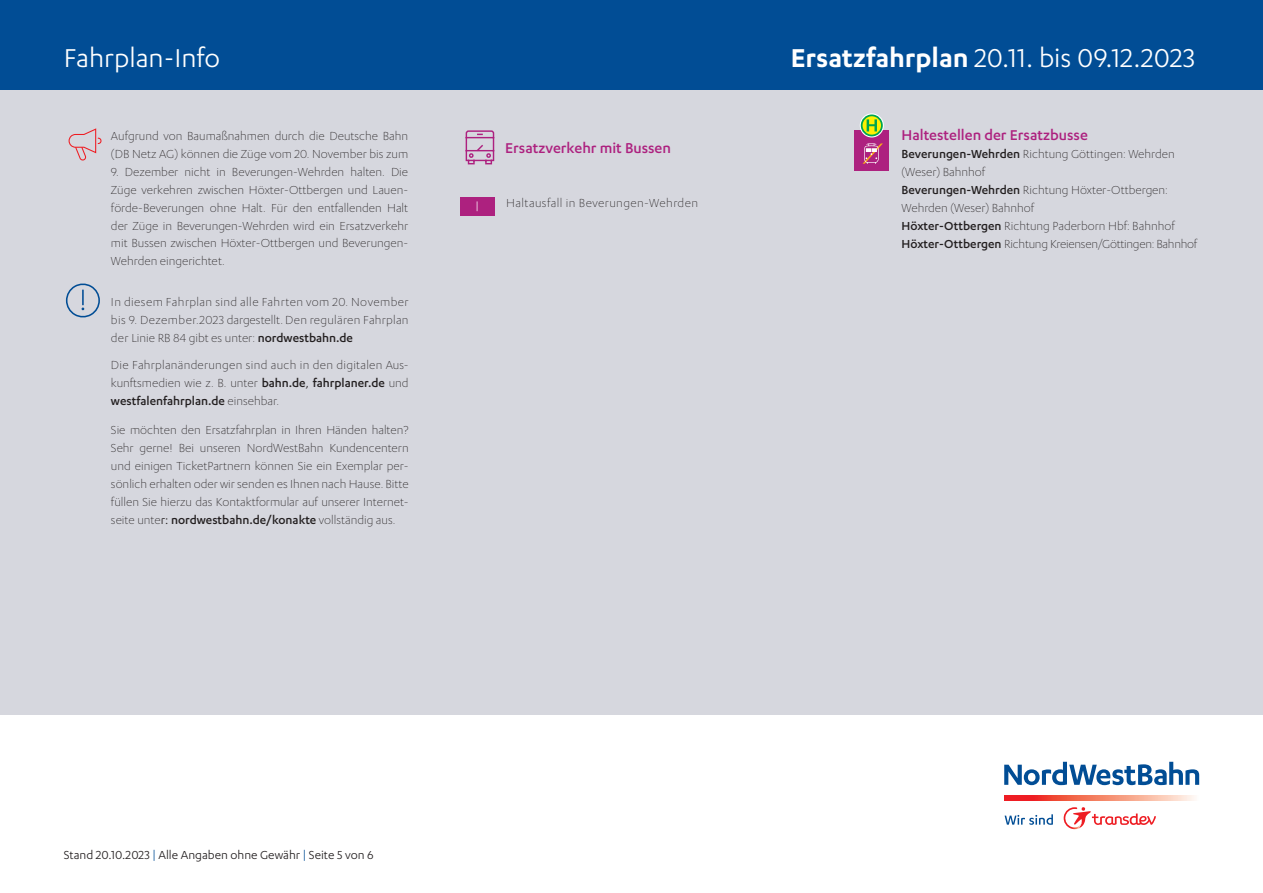
<style>
.page{position:relative;width:1263px;height:893px;background:#fff}
.page>*{position:absolute;margin:0;border:0;box-sizing:border-box;transform-origin:0 0}
.t1{font:30px "Karbon";color:#fff}
.t2{font:500 16.5px "Karbon";color:#ad217f}
.t3{font:300 13.5px/18px "Karbon";color:#231f20;text-align:justify}
.t4{font:13.5px "Karbon";color:#231f20}
.t5{font:300 13.5px "Karbon";letter-spacing:.03em;color:#231f20}
.t6{font:10.35px "Arial Narrow";color:#fff}
.s1{font-weight:500}
.s2{font-weight:400}
.s3{font-weight:600}
.s4{color:#014d95}
</style>
<div class="page">
<div style="left:0;top:89px;width:1263px;height:625px;background:#d6d7de"></div>
<div style="left:0;top:0;width:1263px;height:89px;background:#014d95"></div>
<svg style="left:68px;top:128px;width:34px;height:33px"></svg>
<svg style="left:66px;top:283px;width:34px;height:34px"></svg>
<svg style="left:466px;top:130px;width:28px;height:34px"></svg>
<div style="left:855px;top:130px;width:34px;height:41px;background:#ad217f"></div>
<svg style="left:862px;top:143px;width:21px;height:21px"></svg>
<svg style="left:860px;top:113px;width:24px;height:24px"></svg>
<svg style="left:862px;top:115px;width:20px;height:21px"></svg>
<div style="left:861px;top:114px;width:22px;height:22px;border:2px solid #00a54f;border-radius:50%"></div>
<svg style="left:867px;top:119px;width:10px;height:12px"></svg>
<svg style="left:1004px;top:795px;width:190px;height:5px"></svg>
<svg style="left:1004px;top:814px;width:49px;height:11px"></svg>
<svg style="left:1082px;top:807px;width:74px;height:19px"></svg>
<img style="left:1063px;top:807px;width:19px;height:22px">
<svg style="left:1004px;top:762px;width:195px;height:23px"></svg>
<div style="left:460px;top:197px;width:34px;height:19px;background:#ad217f"></div>
<h1 class="t1" style="left:64px;top:42px;width:158px">Fahrplan-Info</h1>
<p class="t3" style="left:111px;top:126px;width:299px">Aufgrund von Baumaßnahmen durch die Deutsche Bahn (DB Netz AG) können die Züge vom 20. November bis zum</p>
<p class="t3" style="left:111px;top:162px;width:299px">9. Dezember nicht in Beverungen-Wehrden halten. Die Züge verkehren zwischen Höxter-Ottbergen und Lauen&shy;förde-Beverungen ohne Halt. Für den entfallenden Halt der Züge in Beverungen-Wehrden wird ein Ersatzverkehr mit Bussen zwischen Höxter-Ottbergen und Beverungen-Wehrden eingerichtet.</p>
<p class="t3" style="left:111px;top:293px;width:299px">In diesem Fahrplan sind alle Fahrten vom 20. November bis 9. Dezember.2023 dargestellt. Den regulären Fahrplan der Linie RB 84 gibt es unter: <span class="s1">nordwestbahn.de</span></p>
<p class="t3" style="left:111px;top:356px;width:299px">Die Fahrplanänderungen sind auch in den digitalen Aus&shy;kunftsmedien wie z. B. unter <span class="s1">bahn.de</span><span class="s2">,</span> <span class="s1">fahrplaner.de</span> und <span class="s1">westfalenfahrplan.de</span> einsehbar.</p>
<p class="t3" style="left:111px;top:420px;width:299px">Sie möchten den Ersatzfahrplan in Ihren Händen halten?<br>Sehr gerne! Bei unseren NordWestBahn Kundencentern und einigen TicketPartnern können Sie ein Exemplar per&shy;sönlich erhalten oder wir senden es Ihnen nach Hause. Bitte füllen Sie hierzu das Kontaktformular auf unserer Internet&shy;seite unte<span class="s2">r:</span> <span class="s1">nordwestbahn.de/konakte</span> vollständig aus.</p>
<p class="t2" style="left:505px;top:139px;width:167px">Ersatzverkehr mit Bussen</p>
<p class="t6" style="left:476px;top:198px;width:4px">|</p>
<p class="t5" style="left:506px;top:196px;width:193px">Haltausfall in Beverungen-Wehrden</p>
<h1 class="t1" style="left:791px;top:42px;width:406px"><span class="s3">Ersatzfahrplan</span> 20.11. bis 09.12.2023</h1>
<p class="t2" style="left:901px;top:125px;width:188px">Haltestellen der Ersatzbusse</p>
<p class="t3" style="left:901px;top:144px;width:297px;text-align:left"><span class="s1">Beverungen-Wehrden</span> Richtung Göttingen: Wehrden (Weser) Bahnhof<br><span class="s1">Beverungen-Wehrden</span> Richtung Höxter-Ottbergen:<br>Wehrden (Weser) Bahnhof<br><span class="s1">Höxter-Ottbergen</span> Richtung Paderborn Hbf: Bahnhof <span class="s1">Höxter-Ottbergen</span> Richtung Kreiensen/Göttingen: Bahnhof</p>
<p class="t4" style="left:64px;top:847px;width:311px">Stand 20.10.2023 <span class="s4">|</span> Alle Angaben ohne Gewähr <span class="s4">|</span> Seite 5 von 6</p>
</div>
